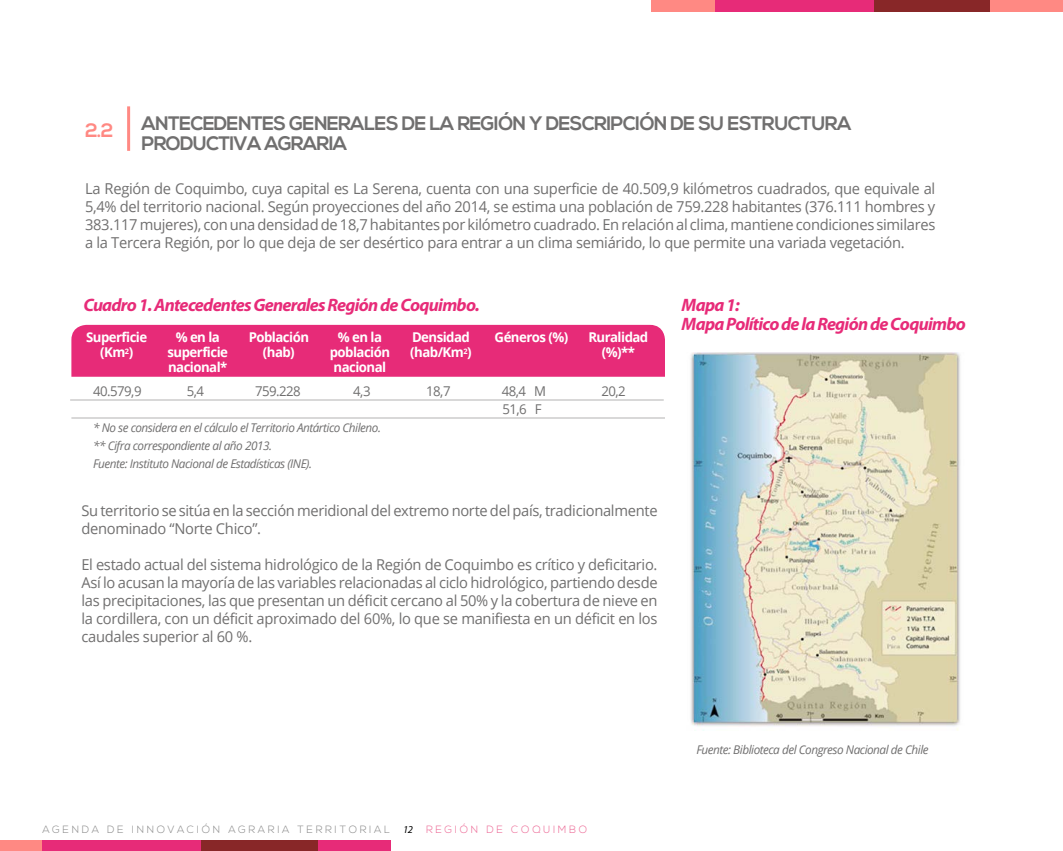
<style>
.page{position:relative;width:1063px;height:851px;background:#fff}
.page>*{position:absolute;margin:0;border:0;box-sizing:border-box;transform-origin:0 0}
.t1{font:700 19.5px/19.5px "Nexa";letter-spacing:-.04em;color:#706f6f}
.t2{font:700 19.5px "Nexa";color:#ff8983}
.t3{font:italic 700 18px/19.5px "Myriad Pro";letter-spacing:-.04em;color:#e72b78}
.t4{font:15px/18px "Open Sans";letter-spacing:-.02em;color:#706f6f;text-align:justify}
.t5{font:700 13.5px/15px "Open Sans";letter-spacing:-.04em;color:#fff;text-align:center}
.t6{font:13.5px "Open Sans";letter-spacing:-.04em;color:#706f6f}
.t7{font:italic 12px/18px "Open Sans";letter-spacing:-.04em;color:#706f6f}
.t8{font:300 10.5px "Nexa";letter-spacing:.25em;color:#878787}
.t9{font:300 10.5px "Nexa";letter-spacing:.25em;color:#ec6492}
.s1{font-family:"Myriad Pro";font-weight:400;font-style:italic;color:#000}
</style>
<div class="page">
<div style="left:0;top:839px;width:45px;height:11px;background:#ff8983"></div>
<div style="left:652px;top:0;width:66px;height:12px;background:#ff8983"></div>
<div style="left:201px;top:839px;width:118px;height:11px;background:#882728"></div>
<div style="left:874px;top:0;width:118px;height:12px;background:#882728"></div>
<div style="left:318px;top:839px;width:72px;height:11px;background:#e72b78"></div>
<div style="left:991px;top:0;width:72px;height:12px;background:#ff8983"></div>
<div style="left:42px;top:839px;width:159px;height:11px;background:#e72b78"></div>
<div style="left:715px;top:0;width:159px;height:12px;background:#e72b78"></div>
<hr style="left:127px;top:106px;width:3px;height:45px;background:#ff8983">
<div style="left:71px;top:325px;width:594px;height:51px;background:#e72b78"></div>
<hr style="left:70px;top:399px;width:594px;height:1px;background:#b3b2b2">
<hr style="left:71px;top:417px;width:594px;height:1px;background:#b3b2b2">
<img style="left:690px;top:352px;width:271px;height:378px">
<h1 class="t2" style="left:85px;top:118px;width:30px">2.2</h1>
<h1 class="t1" style="left:142px;top:115px;width:711px">ANTECEDENTES GENERALES DE LA REGIÓN Y DESCRIPCIÓN DE SU ESTRUCTURA<br>PRODUCTIVA AGRARIA</h1>
<p class="t4" style="left:85px;top:179px;width:852px">La Región de Coquimbo, cuya capital es La Serena, cuenta con una superficie de 40.509,9 kilómetros cuadrados, que equivale al 5,4% del territorio nacional. Según proyecciones del año 2014, se estima una población de 759.228 habitantes (376.111 hombres y 383.117 mujeres), con una densidad de 18,7 habitantes por kilómetro cuadrado. En relación al clima, mantiene condiciones similares a la Tercera Región, por lo que deja de ser desértico para entrar a un clima semiárido, lo que permite una variada vegetación.</p>
<p class="t3" style="left:83px;top:294px;width:398px">Cuadro 1. Antecedentes Generales Región de Coquimbo.</p>
<p class="t3" style="left:682px;top:294px;width:286px">Mapa 1:<br>Mapa Político de la Región de Coquimbo</p>
<p class="t5" style="left:86px;top:329px;width:63px">Superficie (Km<sup>2</sup>)</p>
<p class="t5" style="left:249px;top:329px;width:62px">Población (hab)</p>
<p class="t5" style="left:410px;top:329px;width:63px;text-align:left">Densidad (hab/Km<sup>2</sup>)</p>
<p class="t5" style="left:588px;top:329px;width:61px">Ruralidad (%)**</p>
<p class="t5" style="left:338px;top:329px;width:46px">% en la</p>
<p class="t5" style="left:495px;top:329px;width:75px">Géneros (%)</p>
<p class="t5" style="left:330px;top:344px;width:62px;text-align:left">población nacional</p>
<p class="t5" style="left:168px;top:329px;width:62px">% en la superficie nacional*</p>
<p class="t6" style="left:93px;top:381px;width:50px">40.579,9</p>
<p class="t6" style="left:187px;top:381px;width:19px">5,4</p>
<p class="t6" style="left:255px;top:381px;width:47px">759.228</p>
<p class="t6" style="left:353px;top:381px;width:19px">4,3</p>
<p class="t6" style="left:426px;top:381px;width:26px">18,7</p>
<p class="t6" style="left:502px;top:381px;width:46px">48,4 M</p>
<p class="t6" style="left:601px;top:381px;width:26px">20,2</p>
<p class="t6" style="left:502px;top:399px;width:41px">51,6 F</p>
<p class="t7" style="left:93px;top:418px;width:289px">* No se considera en el cálculo el Territorio Antártico Chileno. ** Cifra correspondiente al año 2013.<br>Fuente: Instituto Nacional de Estadísticas (INE).</p>
<p class="t4" style="left:81px;top:500px;width:578px">Su territorio se sitúa en la sección meridional del extremo norte del país, tradicionalmente denominado “Norte Chico”.</p>
<p class="t4" style="left:81px;top:554px;width:578px">El estado actual del sistema hidrológico de la Región de Coquimbo es crítico y deficitario.<br>Así lo acusan la mayoría de las variables relacionadas al ciclo hidrológico, partiendo desde las precipitaciones, las que presentan un déficit cercano al 50% y la cobertura de nieve en la cordillera, con un déficit aproximado del 60%, lo que se manifiesta en un déficit en los caudales superior al 60 %.</p>
<p class="t8" style="left:42px;top:823px;width:349px">AGENDA DE INNOVACIÓN AGRARIA TERRITORIAL</p>
<p class="t9" style="left:403px;top:823px;width:186px"><span class="s1">12</span> REGIÓN DE COQUIMBO</p>
<p class="t7" style="left:696px;top:739px;width:234px">Fuente: Biblioteca del Congreso Nacional de Chile</p>
</div>
